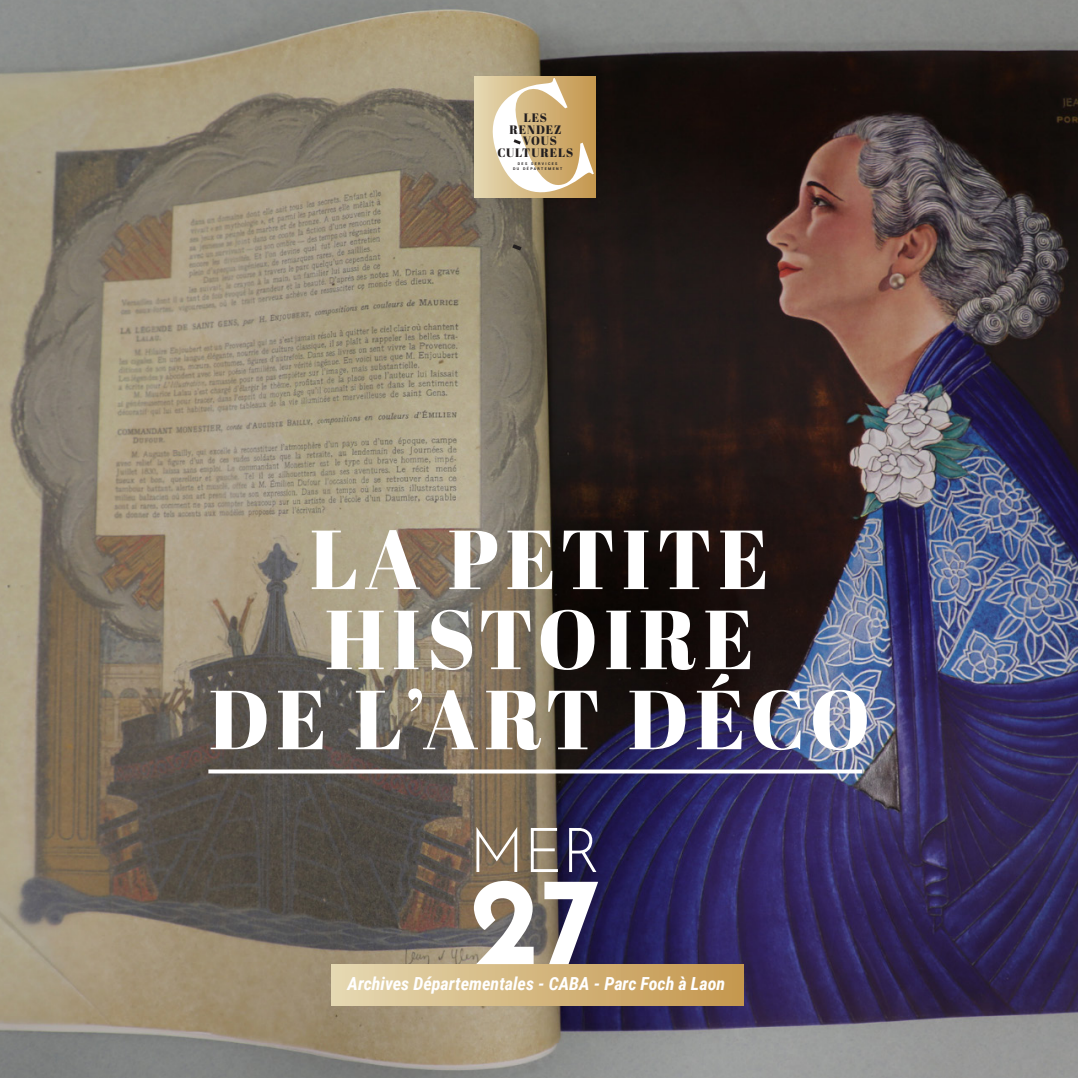
<style>
.page{position:relative;width:1078px;height:1078px;background:#fff}
.page>*{position:absolute;margin:0;border:0;box-sizing:border-box;transform-origin:0 0}
.t1{font:700 124px "Josefin Sans";color:#fff}
.t2{font:83.4px "Abril Fatface";letter-spacing:.08em;color:#fff}
.t3{font:300 62px "Josefin Sans";color:#fff}
.t4{font:italic 700 18px "Roboto Condensed";color:#fff}
.t5{font:12.2px "Abril Fatface";letter-spacing:.08em;color:#231f20}
.t6{font:700 3.6px "Roboto";letter-spacing:.38em;color:#231f20}
</style>
<div class="page">
<img style="left:0;top:0;width:1077px;height:1077px">
<div style="left:332px;top:964px;width:411px;height:41px;background:linear-gradient(to right,#e5d7b1,#c4964d)"></div>
<svg style="left:512px;top:244px;width:9px;height:6px"></svg>
<div style="left:474px;top:77px;width:121px;height:121px;background:linear-gradient(to right,#e5d8b2,#c5974f)"></div>
<svg style="left:491px;top:78px;width:102px;height:116px"></svg>
<svg style="left:208px;top:769px;width:654px;height:4px"></svg>
<p class="t5" style="left:523px;top:109px;width:25px">LES</p>
<p class="t5" style="left:509px;top:121px;width:53px">RENDEZ</p>
<p class="t5" style="left:523px;top:132px;width:36px">VOUS</p>
<p class="t5" style="left:497px;top:144px;width:77px">CULTURELS</p>
<p class="t6" style="left:517px;top:161px;width:41px">DES SERVICES</p>
<p class="t6" style="left:513px;top:166px;width:51px">DU DÉPARTEMENT</p>
<p class="t2" style="left:310px;top:500px;width:460px">LA PETITE</p>
<p class="t2" style="left:325px;top:580px;width:430px">HISTOIRE</p>
<p class="t2" style="left:209px;top:660px;width:662px">DE L’ART DÉCO</p>
<p class="t3" style="left:469px;top:802px;width:132px">MER</p>
<p class="t1" style="left:469px;top:809px;width:132px">27</p>
<p class="t4" style="left:347px;top:970px;width:379px">Archives Départementales - CABA - Parc Foch à Laon</p>
</div>
